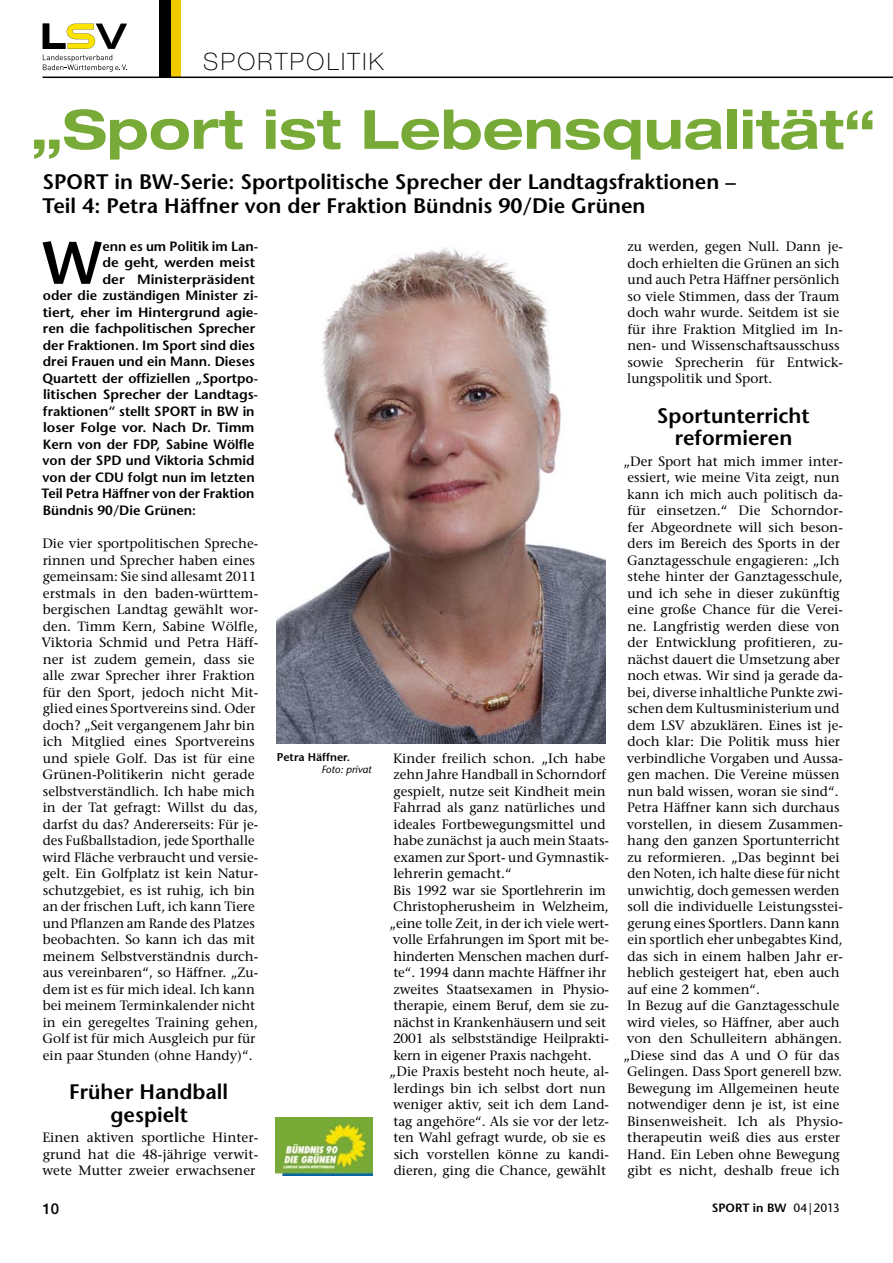
<style>
.page{position:relative;width:893px;height:1263px;background:#fff}
.page>*{position:absolute;margin:0;border:0;box-sizing:border-box;transform-origin:0 0}
.t1{font:600 60px "Stone Sans";color:#000}
.t2{font:700 expanded 54px "Helvetica Neue";color:#78aa38}
.t3{font:100 24px "Helvetica Neue";letter-spacing:.1em;color:#000}
.t4{font:600 21px/22.5px "Stone Sans";color:#000;text-align:center}
.t5{font:500 15px "Helvetica Neue";color:#000}
.t6{font:13.5px/16.5px "Stone Serif";color:#000}
.t7{font:600 13.5px/16.5px "Stone Sans";color:#000;text-align:justify}
.t8{font:600 13.5px "Stone Sans";color:#000;scale:1.04 1}
.t9{font:600 13.5px "Stone Sans";color:#000;scale:1.05 1}
.t10{font:600 12px "Stone Sans";color:#000}
.t11{font:600 11.25px "Stone Sans";color:#000}
.t12{font:italic 10.5px "Stone Sans";color:#000}
.s1{font-weight:400}
</style>
<div class="page">
<svg style="left:159px;top:0;width:22px;height:77px;background:#6c5b00"></svg>
<hr style="left:43px;top:77px;width:850px;height:1px;background:#000">
<svg style="left:43px;top:24px;width:84px;height:25px"></svg>
<svg style="left:43px;top:55px;width:84px;height:17px"></svg>
<img style="left:276px;top:248px;width:330px;height:496px">
<img style="left:276px;top:1117px;width:96px;height:58px">
<h3 class="t3" style="left:203px;top:48px;width:182px">SPORTPOLITIK</h3>
<h2 class="t2" style="left:31px;top:96px;width:846px">„Sport ist Lebensqualität“</h2>
<h3 class="t4" style="left:43px;top:170px;width:26px">SPORT</h3>
<h3 class="t4" style="left:43px;top:169px;width:695px;line-height:24px;text-align:left;text-indent:72px">in BW-Serie: Sportpolitische Sprecher der Landtagsfraktionen –<br>Teil 4: Petra Häffner von der Fraktion Bündnis 90/Die Grünen</h3>
<h1 class="t1" style="left:42px;top:227px;width:61px">W</h1>
<p class="t7" style="left:102px;top:238px;width:157px">enn es um Politik im Lan-</p>
<p class="t7" style="left:102px;top:254px;width:154px">de geht, werden meist</p>
<p class="t9" style="left:102px;top:271px;width:147px">der Ministerpräsident</p>
<p class="t7" style="left:43px;top:287px;width:217px">oder die zuständigen Minister zi-</p>
<p class="t8" style="left:43px;top:304px;width:209px">tiert, eher im Hintergrund agie-</p>
<p class="t7" style="left:43px;top:320px;width:214px">ren die fachpolitischen Sprecher</p>
<p class="t7" style="left:43px;top:337px;width:213px">der Fraktionen. I m Sport sind dies</p>
<p class="t7" style="left:43px;top:353px;width:213px">drei Frauen und ein Mann. Dieses</p>
<p class="t7" style="left:43px;top:370px;width:217px">Quartett der offiziellen „Sportpo-</p>
<p class="t7" style="left:43px;top:386px;width:217px">litischen Sprecher der Landtags-</p>
<p class="t7" style="left:43px;top:403px;width:129px">fraktionen“ stellt SPORT</p>
<p class="t7" style="left:41px;top:403px;width:215px;text-indent:159px">in BW in loser Folge vor. Nach Dr. Timm Kern von der FDP, Sabine Wölfle von der SPD und Viktoria Schmid von der CDU folgt nun im letzten Teil Petra Häffner von der Fraktion Bündnis 90/Die Grünen:</p>
<p class="t6" style="left:41px;top:535px;width:218px">Die vier sportpolitischen Spreche&shy;rinnen und Sprecher haben eines gemeinsam: Sie sind allesamt 2011 erstmals in den baden-württem&shy;bergischen Landtag gewählt wor&shy;den. Timm Kern, Sabine Wölfle, Viktoria Schmid und Petra Häff&shy;ner ist zudem gemein, dass sie alle zwar Sprecher ihrer Fraktion für den Sport, jedoch nicht Mit&shy;glied eines Sportvereins sind. Oder doch? „Seit vergangenem Jahr bin ich Mitglied eines Sportvereins und spiele Golf. Das ist für eine Grünen-Politikerin nicht gerade selbstverständlich. Ich habe mich in der Tat gefragt: Willst du das, darfst du das? Andererseits: Für je&shy;des Fußballstadion, jede Sporthalle wird Fläche verbraucht und versie&shy;gelt. Ein Golfplatz ist kein Natur&shy;schutzgebiet, es ist ruhig, ich bin an der frischen Luft, ich kann Tiere und Pflanzen am Rande des Platzes beobachten. So kann ich das mit meinem Selbstverständnis durch&shy;aus vereinbaren“, so Häffner. „Zu&shy;dem ist es für mich ideal. Ich kann bei meinem Terminkalender nicht in ein geregeltes Training gehen, Golf ist für mich Ausgleich pur für ein paar Stunden (ohne Handy)“.</p>
<h3 class="t4" style="left:69px;top:1080px;width:161px">Früher Handball gespielt</h3>
<p class="t6" style="left:42px;top:1129px;width:217px;text-align:justify">Einen aktiven sportliche Hinter&shy;grund hat die 48-jährige verwit&shy;wete Mutter zweier erwachsener</p>
<p class="t11" style="left:277px;top:750px;width:75px">Petra Häffner.</p>
<p class="t12" style="left:321px;top:763px;width:52px">Foto: privat</p>
<p class="t6" style="left:393px;top:750px;width:214px">Kinder freilich schon. „Ich habe</p>
<p class="t6" style="left:393px;top:766px;width:214px">zehn Jahre Handball in Schorndorf</p>
<p class="t6" style="left:394px;top:783px;width:214px">gespielt, nutze seit Kindheit mein</p>
<p class="t6" style="left:393px;top:799px;width:214px">Fahrrad als ganz natürliches und</p>
<p class="t6" style="left:393px;top:816px;width:214px">ideales Fortbewegungsmittel und</p>
<p class="t6" style="left:393px;top:832px;width:217px">habe zunächst ja auch mein Staats-</p>
<p class="t6" style="left:394px;top:849px;width:216px">examen zur Sport- und Gymnastik-</p>
<p class="t6" style="left:393px;top:865px;width:120px">lehrerin gemacht.“</p>
<p class="t6" style="left:393px;top:882px;width:214px">Bis 1992 war sie Sportlehrerin im</p>
<p class="t6" style="left:393px;top:898px;width:217px">Christopherusheim in Welzheim,</p>
<p class="t6" style="left:390px;top:915px;width:221px">„eine tolle Zeit, in der ich viele wert-</p>
<p class="t6" style="left:393px;top:931px;width:218px">volle Erfahrungen im Sport mit be-</p>
<p class="t6" style="left:393px;top:948px;width:217px">hinderten Menschen machen durf-</p>
<p class="t6" style="left:393px;top:964px;width:214px">te“. 1994 dann machte Häffner ihr</p>
<p class="t6" style="left:393px;top:981px;width:217px">zweites Staatsexamen in Physio-</p>
<p class="t6" style="left:393px;top:997px;width:217px">therapie, einem Beruf, dem sie zu-</p>
<p class="t6" style="left:393px;top:1014px;width:214px">nächst in Krankenhäusern und seit</p>
<p class="t6" style="left:393px;top:1030px;width:218px">2001 als selbstständige Heilprakti-</p>
<p class="t6" style="left:393px;top:1047px;width:200px">kern in eigener Praxis nachgeht.</p>
<p class="t6" style="left:390px;top:1063px;width:221px">„Die Praxis besteht noch heute, al-</p>
<p class="t6" style="left:393px;top:1080px;width:214px">lerdings bin ich selbst dort nun</p>
<p class="t6" style="left:393px;top:1096px;width:217px">weniger aktiv, seit ich dem Land-</p>
<p class="t6" style="left:393px;top:1113px;width:217px">tag angehöre“. Als sie vor der letz-</p>
<p class="t6" style="left:393px;top:1129px;width:214px">ten Wahl gefragt wurde, ob sie es</p>
<p class="t6" style="left:394px;top:1146px;width:217px">sich vorstellen könne zu kandi-</p>
<p class="t6" style="left:394px;top:1162px;width:214px">dieren, ging die Chance, gewählt</p>
<p class="t6" style="left:627px;top:238px;width:217px">zu werden, gegen Null. Dann je&shy;doch erhielten die Grünen an sich und auch Petra Häffner persönlich so viele Stimmen, dass der Traum doch wahr wurde. Seitdem ist sie für ihre Fraktion Mitglied im In&shy;nen- und Wissenschaftsausschuss sowie Sprecherin für Entwick&shy;lungspolitik und Sport.</p>
<h3 class="t4" style="left:657px;top:404px;width:154px">Sportunterricht reformieren</h3>
<p class="t6" style="left:623px;top:453px;width:221px">„Der Sport hat mich immer inter-</p>
<p class="t6" style="left:628px;top:469px;width:214px">essiert, wie meine Vita zeigt, nun</p>
<p class="t6" style="left:627px;top:486px;width:217px">kann ich mich auch politisch da-</p>
<p class="t6" style="left:627px;top:502px;width:217px">für einsetzen.“ Die Schorndor-</p>
<p class="t6" style="left:627px;top:519px;width:217px">fer Abgeordnete will sich beson-</p>
<p class="t6" style="left:628px;top:535px;width:214px">ders im Bereich des Sports in der</p>
<p class="t6" style="left:627px;top:552px;width:214px">Ganztagesschule engagieren: „Ich</p>
<p class="t6" style="left:628px;top:568px;width:217px">stehe hinter der Ganztagesschule,</p>
<p class="t6" style="left:627px;top:585px;width:214px">und ich sehe in dieser zukünftig</p>
<p class="t6" style="left:628px;top:601px;width:217px">eine große Chance für die Verei-</p>
<p class="t6" style="left:627px;top:618px;width:214px">ne. Langfristig werden diese von</p>
<p class="t6" style="left:628px;top:634px;width:217px">der Entwicklung profitieren, zu-</p>
<p class="t6" style="left:627px;top:651px;width:214px">nächst dauert die Umsetzung aber</p>
<p class="t6" style="left:627px;top:667px;width:217px">noch etwas. Wir sind ja gerade da-</p>
<p class="t6" style="left:628px;top:684px;width:217px">bei, diverse inhaltliche Punkte zwi-</p>
<p class="t6" style="left:628px;top:700px;width:213px">schen dem Kultusministerium und</p>
<p class="t6" style="left:628px;top:717px;width:217px">dem LSV abzuklären. Eines ist je-</p>
<p class="t6" style="left:628px;top:733px;width:214px">doch klar: Die Politik muss hier</p>
<p class="t6" style="left:627px;top:750px;width:218px">verbindliche Vorgaben und Aussa-</p>
<p class="t6" style="left:627px;top:766px;width:214px">gen machen. Die Vereine müssen</p>
<p class="t6" style="left:627px;top:783px;width:213px">nun bald wissen, woran sie sind“.</p>
<p class="t6" style="left:627px;top:799px;width:214px">Petra Häffner kann sich durchaus</p>
<p class="t6" style="left:627px;top:816px;width:218px">vorstellen, in diesem Zusammen-</p>
<p class="t6" style="left:627px;top:832px;width:214px">hang den ganzen Sportunterricht</p>
<p class="t6" style="left:627px;top:849px;width:214px">zu reformieren. „Das beginnt bei</p>
<p class="t6" style="left:628px;top:865px;width:214px">den Noten, ich halte diese für nicht</p>
<p class="t6" style="left:627px;top:882px;width:214px">unwichtig, doch gemessen werden</p>
<p class="t6" style="left:628px;top:898px;width:217px">soll die individuelle Leistungsstei-</p>
<p class="t6" style="left:627px;top:915px;width:214px">gerung eines Sportlers. Dann kann</p>
<p class="t6" style="left:628px;top:931px;width:216px">ein sportlich eher unbegabtes Kind,</p>
<p class="t6" style="left:628px;top:948px;width:217px">das sich in einem halben Jahr er-</p>
<p class="t6" style="left:627px;top:964px;width:214px">heblich gesteigert hat, eben auch</p>
<p class="t6" style="left:627px;top:981px;width:134px">auf eine 2 kommen“.</p>
<p class="t6" style="left:627px;top:997px;width:214px">In Bezug auf die Ganztagesschule</p>
<p class="t6" style="left:627px;top:1014px;width:214px">wird vieles, so Häffner, aber auch</p>
<p class="t6" style="left:627px;top:1030px;width:217px">von den Schulleitern abhängen.</p>
<p class="t6" style="left:623px;top:1047px;width:217px">„Diese sind das A und O für das</p>
<p class="t6" style="left:627px;top:1063px;width:217px">Gelingen. Dass Sport generell bzw.</p>
<p class="t6" style="left:627px;top:1080px;width:214px">Bewegung im Allgemeinen heute</p>
<p class="t6" style="left:627px;top:1096px;width:213px">notwendiger denn je ist, ist eine</p>
<p class="t6" style="left:627px;top:1113px;width:217px">Binsenweisheit. Ich als Physio-</p>
<p class="t6" style="left:627px;top:1129px;width:214px">therapeutin weiß dies aus erster</p>
<p class="t6" style="left:627px;top:1146px;width:214px">Hand. Ein Leben ohne Bewegung</p>
<p class="t6" style="left:627px;top:1162px;width:214px">gibt es nicht, deshalb freue ich</p>
<p class="t5" style="left:43px;top:1199px;width:18px">10</p>
<p class="t10" style="left:712px;top:1200px;width:130px">Sport in BW <span class="s1">04|2013</span></p>
</div>
